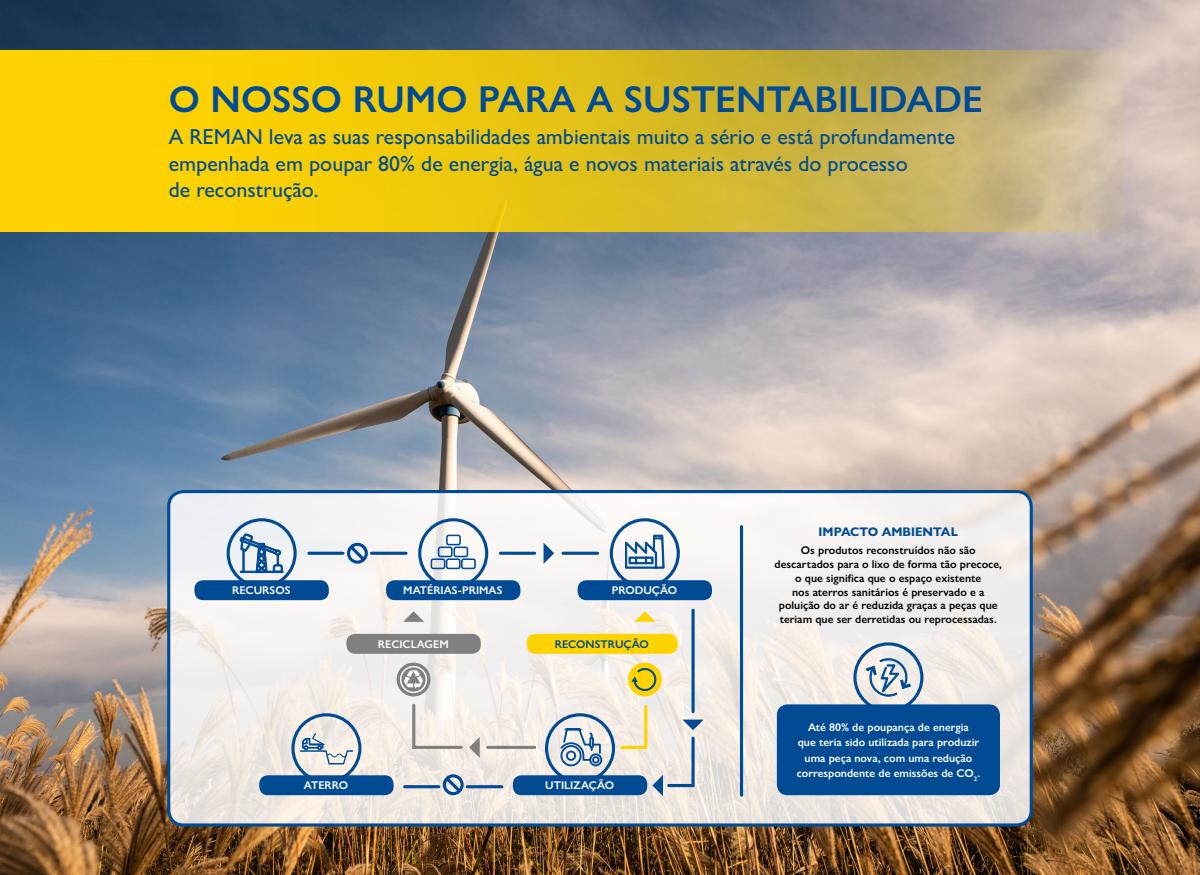
<style>
.page{position:relative;width:1200px;height:875px;background:#fff}
.page>*{position:absolute;margin:0;border:0;box-sizing:border-box;transform-origin:0 0}
.t1{font:600 37.5px "Gill Sans Nova";color:#004b93}
.t2{font:500 21.88px/26.2px "Gill Sans Nova";color:#004b93}
.t3{font:700 12.5px "Gill Sans Nova";color:#004b93}
.t4{font:600 11.25px/13.8px "Gill Sans Nova";color:#000;text-align:center}
.t5{font:600 11.25px/15.6px "Gill Sans Nova";color:#fff;text-align:center}
.t6{font:600 11.25px "Gill Sans Nova";color:#004b93}
</style>
<div class="page">
<img style="left:0;top:0;width:1200px;height:875px">
<svg style="left:0;top:50px;width:1125px;height:182px;background:#e1c12b"></svg>
<svg style="left:169px;top:490px;width:862px;height:335px;fill:#f3efed"></svg>
<div style="left:167px;top:490px;width:866px;height:337px;border:3px solid #004b93;border-radius:15px"></div>
<hr style="left:467px;top:785px;width:35px;height:3px;background:#004b93">
<hr style="left:405px;top:785px;width:34px;height:3px;background:#004b93">
<div style="left:346px;top:634px;width:135px;height:20px;background:#808080;border-radius:9px"></div>
<div style="left:527px;top:634px;width:151px;height:20px;background:#ffd300;border-radius:9px"></div>
<div style="left:397px;top:663px;width:33px;height:33px;background:#808080;border-radius:50%"></div>
<svg style="left:400px;top:666px;width:27px;height:28px"></svg>
<div style="left:628px;top:663px;width:34px;height:33px;background:#ffd300;border-radius:50%"></div>
<svg style="left:631px;top:667px;width:26px;height:25px"></svg>
<div style="left:227px;top:518px;width:70px;height:70px;border:3px solid #004b93;border-radius:50%"></div>
<div style="left:194px;top:580px;width:135px;height:20px;background:#004b93;border-radius:9px"></div>
<div style="left:291px;top:713px;width:70px;height:70px;border:3px solid #004b93;border-radius:50%"></div>
<div style="left:259px;top:775px;width:135px;height:20px;background:#004b93;border-radius:9px"></div>
<hr style="left:740px;top:527px;width:3px;height:268px;background:#004b93">
<div style="left:418px;top:518px;width:70px;height:70px;border:3px solid #004b93;border-radius:50%"></div>
<div style="left:386px;top:580px;width:134px;height:20px;background:#004b93;border-radius:9px"></div>
<div style="left:431px;top:558px;width:14px;height:11px;border:2px solid #004994;border-radius:2px"></div>
<div style="left:446px;top:558px;width:15px;height:11px;border:2px solid #004994;border-radius:2px"></div>
<div style="left:461px;top:558px;width:15px;height:11px;border:2px solid #004994;border-radius:2px"></div>
<div style="left:438px;top:547px;width:15px;height:10px;border:2px solid #004994;border-radius:2px"></div>
<div style="left:453px;top:547px;width:15px;height:10px;border:2px solid #004994;border-radius:2px"></div>
<div style="left:446px;top:535px;width:15px;height:10px;border:2px solid #004994;border-radius:2px"></div>
<div style="left:610px;top:518px;width:70px;height:70px;border:3px solid #004b93;border-radius:50%"></div>
<div style="left:578px;top:580px;width:134px;height:20px;background:#004b93;border-radius:9px"></div>
<div style="left:545px;top:713px;width:70px;height:70px;border:3px solid #004b93;border-radius:50%"></div>
<div style="left:513px;top:775px;width:134px;height:20px;background:#004b93;border-radius:9px"></div>
<svg style="left:559px;top:728px;width:44px;height:39px;background:#abc"></svg>
<div style="left:853px;top:642px;width:70px;height:70px;border:3px solid #004b93;border-radius:50%"></div>
<div style="left:777px;top:704px;width:223px;height:91px;background:#004b93;border-radius:11px"></div>
<svg style="left:345px;top:541px;width:24px;height:24px"></svg>
<hr style="left:371px;top:552px;width:35px;height:3px;background:#004b93">
<hr style="left:309px;top:552px;width:34px;height:3px;background:#004b93">
<svg style="left:441px;top:773px;width:24px;height:24px"></svg>
<hr style="left:563px;top:552px;width:35px;height:3px;background:#004b93">
<hr style="left:500px;top:552px;width:35px;height:3px;background:#004b93">
<svg style="left:544px;top:543px;width:10px;height:21px"></svg>
<hr style="left:692px;top:610px;width:3px;height:102px;background:#004b93">
<svg style="left:617px;top:702px;width:87px;height:94px;background:#d3d5d3"></svg>
<hr style="left:488px;top:746px;width:47px;height:3px;background:#808080">
<svg style="left:411px;top:702px;width:69px;height:56px;background:#e9e3dd"></svg>
<svg style="left:403px;top:611px;width:21px;height:11px"></svg>
<svg style="left:634px;top:611px;width:22px;height:11px"></svg>
<svg style="left:865px;top:656px;width:46px;height:41px;background:#b8c5d1"></svg>
<svg style="left:625px;top:514px;width:40px;height:67px"></svg>
<svg style="left:240px;top:532px;width:43px;height:49px"></svg>
<svg style="left:300px;top:732px;width:53px;height:32px;background:#ced3d7"></svg>
<h1 class="t1" style="left:169px;top:76px;width:816px">O NOSSO RUMO PARA A SUSTENTABILIDADE</h1>
<h2 class="t2" style="left:169px;top:124px;width:788px">A REMAN leva as suas responsabilidades ambientais muito a sério e está profundamente empenhada em poupar 80% de energia, água e novos materiais através do processo<br>de reconstrução.</h2>
<p class="t5" style="left:232px;top:583px;width:60px">RECURSOS</p>
<p class="t5" style="left:403px;top:583px;width:101px">MATÉRIAS-PRIMAS</p>
<p class="t5" style="left:612px;top:583px;width:67px">PRODUÇÃO</p>
<p class="t5" style="left:378px;top:636px;width:72px">RECICLAGEM</p>
<p class="t6" style="left:555px;top:637px;width:96px">RECONSTRUÇÃO</p>
<p class="t5" style="left:304px;top:778px;width:46px">ATERRO</p>
<p class="t5" style="left:545px;top:778px;width:70px">UTILIZAÇÃO</p>
<p class="t3" style="left:819px;top:524px;width:141px">IMPACTO AMBIENTAL</p>
<p class="t4" style="left:775px;top:544px;width:229px">Os produtos reconstruídos não são descartados para o lixo de forma tão precoce, o que significa que o espaço existente<br>nos aterros sanitários é preservado e a poluição do ar é reduzida graças a peças que teriam que ser derretidas ou reprocessadas.</p>
<p class="t5" style="left:797px;top:719px;width:185px">Até 80% de poupança de energia<br>que teria sido utilizada para produzir uma peça nova, com uma redução correspondente de emissões de CO<sub>2</sub>.</p>
</div>
